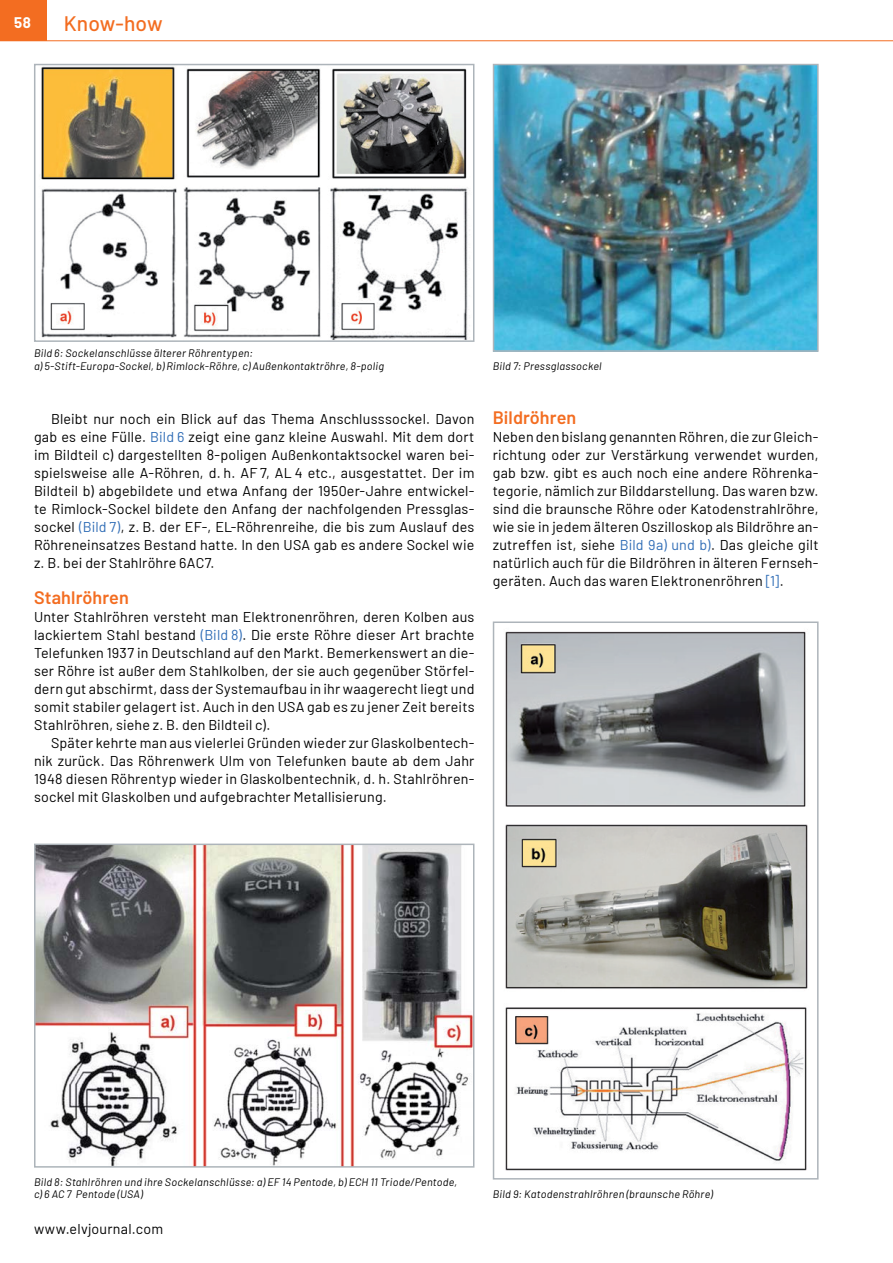
<style>
.page{position:relative;width:893px;height:1263px;background:#fff}
.page>*{position:absolute;margin:0;border:0;box-sizing:border-box;transform-origin:0 0}
.t1{font:500 21px "Barlow";color:#f36d21}
.t2{font:600 18px "Barlow";letter-spacing:.01em;color:#f36d21}
.t3{font:700 15px "Barlow";color:#fff}
.t4{font:14.25px/18px "Barlow";letter-spacing:.015em;color:#000;text-align:justify}
.t5{font:italic 10.8px/12.3px "Barlow";letter-spacing:.025em;color:#000}
.s1{color:#306db6}
</style>
<div class="page">
<div style="left:0;top:0;width:47px;height:40px;background:#f36d21"></div>
<hr style="left:0;top:40px;width:893px;height:1px;background:#f36d21">
<img style="left:41px;top:67px;width:427px;height:272px">
<div style="left:34px;top:64px;width:440px;height:278px;border:2px solid #adb4ba"></div>
<img style="left:496px;top:67px;width:320px;height:282px">
<div style="left:493px;top:64px;width:326px;height:288px;border:2px solid #adb4ba"></div>
<img style="left:37px;top:846px;width:434px;height:318px">
<div style="left:34px;top:843px;width:440px;height:324px;border:2px solid #adb4ba"></div>
<img style="left:505px;top:631px;width:303px;height:540px">
<div style="left:493px;top:621px;width:326px;height:558px;border:2px solid #adb4ba"></div>
<p class="t3" style="left:14px;top:13px;width:18px">58</p>
<h1 class="t1" style="left:64px;top:10px;width:100px">Know-how</h1>
<p class="t5" style="left:34px;top:347px;width:352px">Bild 6: Sockelanschlüsse älterer Röhrentypen:<br>a) 5-Stift-Europa-Sockel, b) Rimlock-Röhre, c) Außenkontaktröhre, 8-polig</p>
<p class="t4" style="left:34px;top:409px;width:442px;text-indent:17px">Bleibt nur noch ein Blick auf das Thema Anschlusssockel. Davon gab es eine Fülle. <span class="s1">Bild 6</span> zeigt eine ganz kleine Auswahl. Mit dem dort im Bildteil c) dargestellten 8-poligen Außenkontaktsockel waren bei&shy;spielsweise alle A-Röhren, d. h. AF 7, AL 4 etc., ausgestattet. Der im Bildteil b) abgebildete und etwa Anfang der 1950er-Jahre entwickel&shy;te Rimlock-Sockel bildete den Anfang der nachfolgenden Pressglas&shy;sockel <span class="s1">(Bild 7)</span>, z. B. der EF-, EL-Röhrenreihe, die bis zum Auslauf des Röhreneinsatzes Bestand hatte. In den USA gab es andere Sockel wie z. B. bei der Stahlröhre 6AC7.</p>
<p class="t2" style="left:34px;top:586px;width:96px">Stahlröhren</p>
<p class="t4" style="left:34px;top:607px;width:442px">Unter Stahlröhren versteht man Elektronenröhren, deren Kolben aus lackiertem Stahl bestand <span class="s1">(Bild 8)</span>. Die erste Röhre dieser Art brachte Telefunken 1937 in Deutschland auf den Markt. Bemerkenswert an die&shy;ser Röhre ist außer dem Stahlkolben, der sie auch gegenüber Störfel&shy;dern gut abschirmt, dass der Systemaufbau in ihr waagerecht liegt und somit stabiler gelagert ist. Auch in den USA gab es zu jener Zeit bereits Stahlröhren, siehe z. B. den Bildteil c).</p>
<p class="t4" style="left:34px;top:733px;width:442px;text-indent:17px">Später kehrte man aus vielerlei Gründen wieder zur Glaskolbentech&shy;nik zurück. Das Röhrenwerk Ulm von Telefunken baute ab dem Jahr 1948 diesen Röhrentyp wieder in Glaskolbentechnik, d. h. Stahlröhren&shy;sockel mit Glaskolben und aufgebrachter Metallisierung.</p>
<p class="t5" style="left:493px;top:359px;width:110px">Bild 7: Pressglassockel</p>
<p class="t2" style="left:493px;top:406px;width:85px">Bildröhren</p>
<p class="t4" style="left:493px;top:427px;width:327px">Neben den bislang genannten Röhren, die zur Gleich&shy;richtung oder zur Verstärkung verwendet wurden, gab bzw. gibt es auch noch eine andere Röhrenka&shy;tegorie, nämlich zur Bilddarstellung. Das waren bzw. sind die braunsche Röhre oder Katodenstrahlröhre, wie sie in jedem älteren Oszilloskop als Bildröhre an&shy;zutreffen ist, siehe <span class="s1">Bild 9a) und b)</span>. Das gleiche gilt natürlich auch für die Bildröhren in älteren Fernseh&shy;geräten. Auch das waren Elektronenröhren <span class="s1">[1]</span>.</p>
<p class="t5" style="left:34px;top:1175px;width:425px">Bild 8: Stahlröhren und ihre Sockelanschlüsse: a) EF 14 Pentode, b) ECH 11 Triode/Pentode, c) 6 AC 7 Pentode (USA)</p>
<p class="t4" style="left:34px;top:1219px;width:131px">www.elvjournal.com</p>
<p class="t5" style="left:493px;top:1187px;width:222px">Bild 9: Katodenstrahlröhren (braunsche Röhre)</p>
</div>
